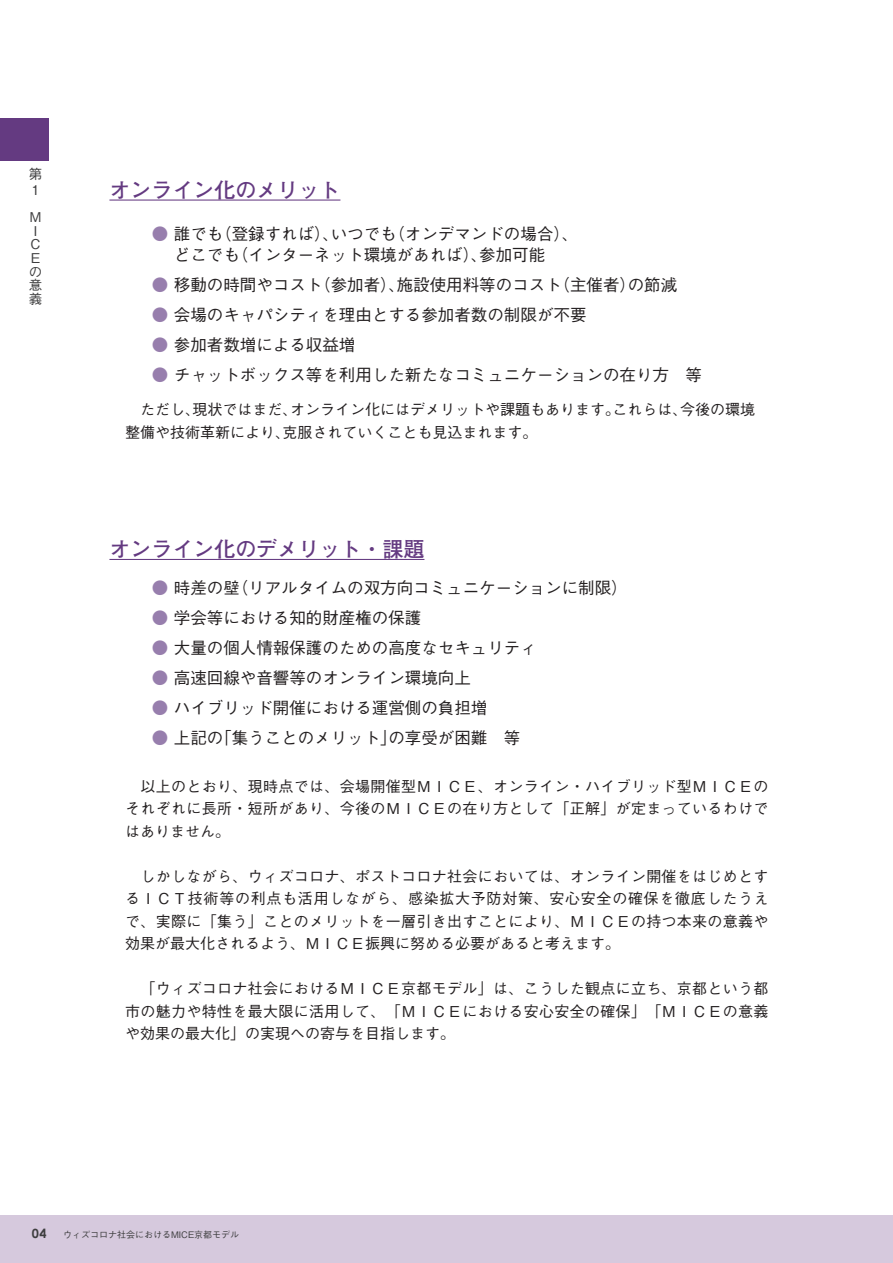
<style>
.page{position:relative;width:893px;height:1263px;background:#fff}
.page>*{position:absolute;margin:0;border:0;box-sizing:border-box;transform-origin:0 0}
.t1{font:700 21px "Futo Go B101 Pro";color:#643a81}
.t2{font:500 16.5px/21px "Gothic BBB Pro";color:#231f20}
.t3{font:500 15px/22.5px "Gothic BBB Pro";color:#231f20;text-align:justify}
.t4{font:500 13.5px/13.5px "Gothic BBB Pro";color:#3e3e3f}
.t5{font:700 12.75px "Century Gothic";color:#3e3e3f}
.t6{font:500 9px "Gothic BBB Pro";color:#3e3e3f}
.s1{color:#977ead}
</style>
<div class="page">
<div style="left:0;top:1215px;width:893px;height:48px;background:#d6c9dd"></div>
<hr style="left:109px;top:200px;width:231px;height:1px;background:#643a81">
<hr style="left:109px;top:559px;width:315px;height:1px;background:#643a81">
<div style="left:0;top:118px;width:49px;height:42px;background:#643a81"></div>
<p class="t4" style="left:29px;top:163px;width:22px;line-height:17.5px">第<br>1　</p>
<p class="t4" style="left:29px;top:209px;width:14px">Ｍ<br>Ｉ<br>Ｃ<br>Ｅの意義</p>
<h1 class="t1" style="left:109px;top:173px;width:232px">オンライン化のメリット</h1>
<p class="t2" style="left:157px;top:221px;width:422px;text-indent:-5px"><span class="s1">●</span> 誰でも（登録すれば）、いつでも（オンデマンドの場合）、　どこでも（インターネット環境があれば）、参加可能</p>
<p class="t2" style="left:152px;top:272px;width:527px"><span class="s1">●</span> 移動の時間やコスト（参加者）、施設使用料等のコスト（主催者）の節減</p>
<p class="t2" style="left:152px;top:302px;width:436px"><span class="s1">●</span> 会場のキャパシティを理由とする参加者数の制限が不要</p>
<p class="t2" style="left:152px;top:332px;width:205px"><span class="s1">●</span> 参加者数増による収益増</p>
<p class="t2" style="left:152px;top:362px;width:551px"><span class="s1">●</span> チャットボックス等を利用した新たなコミュニケーションの在り方　等</p>
<p class="t3" style="left:125px;top:396px;width:631px">　ただし、現状ではまだ、オンライン化にはデメリットや課題もあります。これらは、今後の環境整備や技術革新により、克服されていくことも見込まれます。</p>
<h1 class="t1" style="left:109px;top:533px;width:316px">オンライン化のデメリット・課題</h1>
<p class="t2" style="left:152px;top:575px;width:477px"><span class="s1">●</span> 時差の壁（リアルタイムの双方向コミュニケーションに制限）</p>
<p class="t2" style="left:152px;top:605px;width:271px"><span class="s1">●</span> 学会等における知的財産権の保護</p>
<p class="t2" style="left:152px;top:635px;width:386px"><span class="s1">●</span> 大量の個人情報保護のための高度なセキュリティ</p>
<p class="t2" style="left:152px;top:665px;width:320px"><span class="s1">●</span> 高速回線や音響等のオンライン環境向上</p>
<p class="t2" style="left:152px;top:695px;width:337px"><span class="s1">●</span> ハイブリッド開催における運営側の負担増</p>
<p class="t2" style="left:152px;top:725px;width:370px"><span class="s1">●</span> 上記の「集うことのメリット」の享受が困難　等</p>
<p class="t3" style="left:125px;top:773px;width:645px">　以上のとおり、現時点では、会場開催型ＭＩＣＥ、オンライン・ハイブリッド型ＭＩＣＥのそれぞれに長所・短所があり、今後のＭＩＣＥの在り方として「正解」が定まっているわけではありません。</p>
<p class="t3" style="left:125px;top:863px;width:645px">　しかしながら、ウィズコロナ、ポストコロナ社会においては、オンライン開催をはじめとするＩＣＴ技術等の利点も活用しながら、感染拡大予防対策、安心安全の確保を徹底したうえで、実際に「集う」ことのメリットを一層引き出すことにより、ＭＩＣＥの持つ本来の意義や効果が最大化されるよう、ＭＩＣＥ振興に努める必要があると考えます。</p>
<p class="t3" style="left:125px;top:975px;width:645px">　「ウィズコロナ社会におけるＭＩＣＥ京都モデル」は、こうした観点に立ち、京都という都市の魅力や特性を最大限に活用して、「ＭＩＣＥにおける安心安全の確保」「ＭＩＣＥの意義や効果の最大化」の実現への寄与を目指します。</p>
<p class="t5" style="left:32px;top:1223px;width:16px">04</p>
<p class="t6" style="left:63px;top:1227px;width:178px">ウィズコロナ社会におけるMICE京都モデル</p>
</div>
